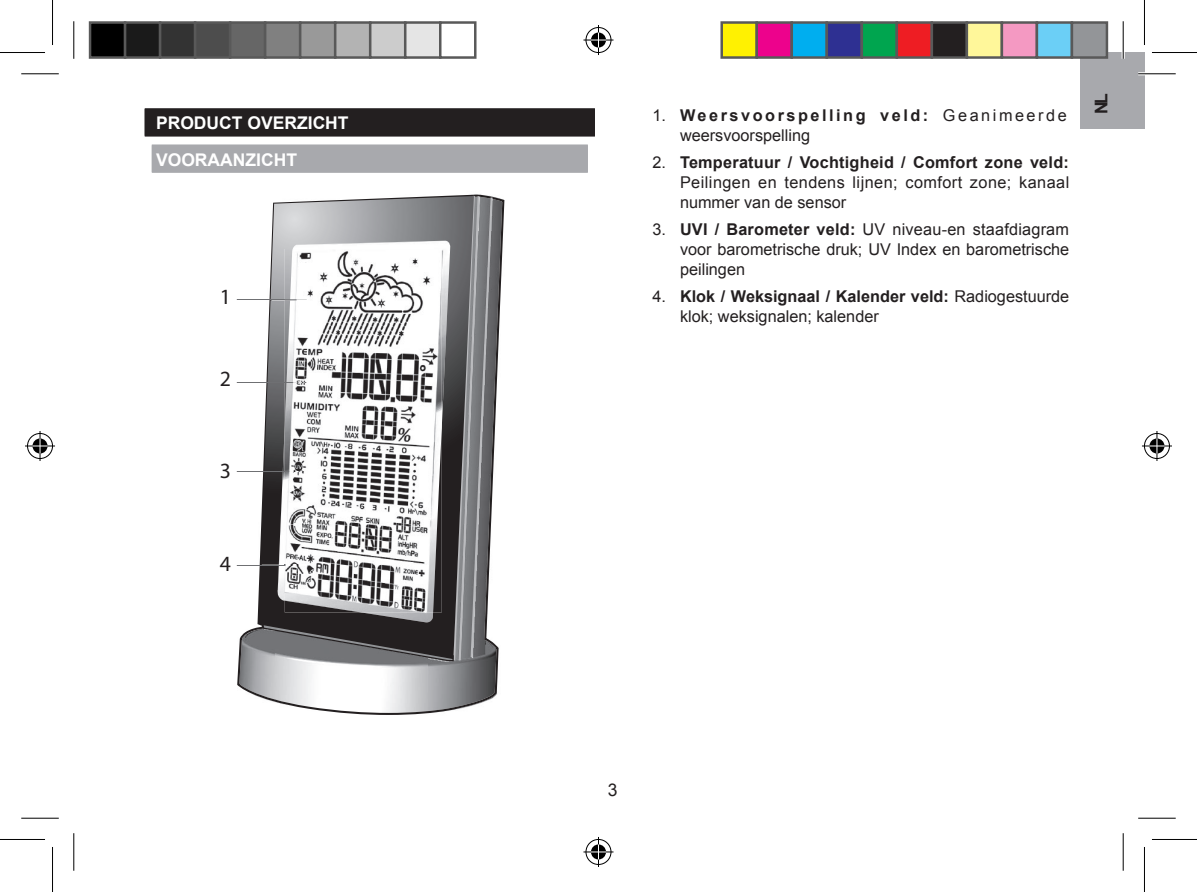
<style>
.page{position:relative;width:1197px;height:892px;background:#fff}
.page>*{position:absolute;margin:0;border:0;box-sizing:border-box;transform-origin:0 0}
.t1{font:21.75px "Arial";color:#231f20}
.t2{font:700 17.5px/36.2px "Arial";color:#fff}
.t3{font:700 17.5px "Arial";color:#231f20}
.t4{font:17.5px "Arial";color:#231f20}
.t5{font:16.25px/20px "Arial";color:#231f20}
.s1{font-weight:700}
</style>
<div class="page">
<div style="left:1080px;top:52px;width:64px;height:77px;background:#a8a9ad"></div>
<div style="left:145px;top:109px;width:450px;height:28px;background:#7f7c7d"></div>
<div style="left:145px;top:108px;width:450px;height:28px;background:#231f20"></div>
<div style="left:152px;top:145px;width:436px;height:28px;background:#b5b6b9"></div>
<div style="left:152px;top:144px;width:436px;height:28px;background:#a8a9ad"></div>
<svg style="left:237px;top:195px;width:267px;height:520px"></svg>
<hr style="left:237px;top:299px;width:69px;height:1px;background:#6f7073">
<hr style="left:237px;top:382px;width:69px;height:1px;background:#6f7073">
<hr style="left:237px;top:471px;width:69px;height:1px;background:#6f7073">
<hr style="left:237px;top:564px;width:69px;height:1px;background:#6f7073">
<svg style="left:262px;top:196px;width:230px;height:465px"></svg>
<div style="left:299px;top:263px;width:17px;height:9px;background:#fff"></div>
<hr style="left:1138px;top:72px;width:37px;height:3px;background:#fff">
<hr style="left:1121px;top:21px;width:3px;height:38px;background:#fff">
<hr style="left:21px;top:73px;width:38px;height:1px;background:#000">
<hr style="left:1138px;top:73px;width:37px;height:1px;background:#000">
<hr style="left:21px;top:817px;width:38px;height:1px;background:#000">
<hr style="left:1138px;top:817px;width:37px;height:1px;background:#000">
<hr style="left:73px;top:21px;width:1px;height:38px;background:#000">
<hr style="left:73px;top:833px;width:1px;height:37px;background:#000">
<hr style="left:1122px;top:21px;width:1px;height:38px;background:#000">
<hr style="left:1122px;top:833px;width:1px;height:37px;background:#000">
<hr style="left:0;top:52px;width:45px;height:1px;background:#000">
<hr style="left:1151px;top:52px;width:45px;height:1px;background:#000">
<hr style="left:0;top:839px;width:45px;height:1px;background:#000">
<hr style="left:1151px;top:839px;width:45px;height:1px;background:#000">
<hr style="left:52px;top:0;width:1px;height:45px;background:#000">
<hr style="left:52px;top:847px;width:1px;height:45px;background:#000">
<hr style="left:1143px;top:0;width:1px;height:45px;background:#000">
<hr style="left:1143px;top:847px;width:1px;height:45px;background:#000">
<div style="left:584px;top:26px;width:28px;height:28px;border:3px solid #fff;border-radius:50%"></div>
<svg style="left:583px;top:38px;width:30px;height:4px"></svg>
<hr style="left:597px;top:25px;width:3px;height:30px;background:#fff">
<div style="left:589px;top:31px;width:18px;height:18px;border:3px solid #fff;border-radius:50%"></div>
<div style="left:585px;top:27px;width:26px;height:26px;border:1px solid #000;border-radius:50%"></div>
<hr style="left:583px;top:40px;width:30px;height:1px;background:#000">
<hr style="left:598px;top:25px;width:1px;height:30px;background:#000">
<svg style="left:591px;top:33px;width:15px;height:15px"></svg>
<div style="left:584px;top:838px;width:28px;height:28px;border:3px solid #fff;border-radius:50%"></div>
<hr style="left:583px;top:850px;width:30px;height:3px;background:#fff">
<hr style="left:597px;top:837px;width:3px;height:30px;background:#fff">
<div style="left:589px;top:843px;width:18px;height:18px;border:3px solid #fff;border-radius:50%"></div>
<div style="left:585px;top:839px;width:26px;height:25px;border:1px solid #000;border-radius:50%"></div>
<hr style="left:583px;top:851px;width:30px;height:1px;background:#000">
<hr style="left:598px;top:837px;width:1px;height:30px;background:#000">
<svg style="left:591px;top:844px;width:15px;height:15px"></svg>
<div style="left:26px;top:432px;width:28px;height:28px;border:3px solid #fff;border-radius:50%"></div>
<hr style="left:25px;top:444px;width:30px;height:3px;background:#fff">
<svg style="left:38px;top:431px;width:4px;height:30px"></svg>
<div style="left:31px;top:437px;width:18px;height:18px;border:3px solid #fff;border-radius:50%"></div>
<div style="left:27px;top:433px;width:26px;height:26px;border:1px solid #000;border-radius:50%"></div>
<hr style="left:25px;top:445px;width:30px;height:1px;background:#000">
<hr style="left:40px;top:431px;width:1px;height:30px;background:#000">
<svg style="left:33px;top:438px;width:15px;height:15px"></svg>
<div style="left:1142px;top:432px;width:28px;height:28px;border:3px solid #fff;border-radius:50%"></div>
<hr style="left:1141px;top:444px;width:30px;height:3px;background:#fff">
<hr style="left:1155px;top:431px;width:3px;height:30px;background:#fff">
<div style="left:1147px;top:437px;width:18px;height:18px;border:3px solid #fff;border-radius:50%"></div>
<div style="left:1144px;top:433px;width:25px;height:26px;border:1px solid #000;border-radius:50%"></div>
<hr style="left:1141px;top:445px;width:30px;height:1px;background:#000">
<hr style="left:1156px;top:431px;width:1px;height:30px;background:#000">
<svg style="left:1149px;top:438px;width:15px;height:15px"></svg>
<div style="left:90px;top:23px;width:35px;height:35px;background:#000"></div>
<div style="left:89px;top:21px;width:37px;height:38px;border:2px solid #595959"></div>
<div style="left:125px;top:23px;width:35px;height:35px;background:#1a1a1a"></div>
<div style="left:124px;top:21px;width:37px;height:38px;border:2px solid #595959"></div>
<div style="left:160px;top:23px;width:35px;height:35px;background:#333"></div>
<div style="left:159px;top:21px;width:37px;height:38px;border:2px solid #595959"></div>
<div style="left:195px;top:23px;width:35px;height:35px;background:#4d4d4d"></div>
<div style="left:194px;top:21px;width:37px;height:38px;border:2px solid #595959"></div>
<div style="left:230px;top:23px;width:35px;height:35px;background:#666"></div>
<div style="left:229px;top:21px;width:37px;height:38px;border:2px solid #595959"></div>
<div style="left:265px;top:23px;width:35px;height:35px;background:#808080"></div>
<div style="left:264px;top:21px;width:37px;height:38px;border:2px solid #595959"></div>
<div style="left:300px;top:23px;width:35px;height:35px;background:#999"></div>
<div style="left:299px;top:21px;width:37px;height:38px;border:2px solid #595959"></div>
<div style="left:335px;top:23px;width:35px;height:35px;background:#b3b3b3"></div>
<div style="left:334px;top:21px;width:37px;height:38px;border:2px solid #595959"></div>
<div style="left:370px;top:23px;width:35px;height:35px;background:#ccc"></div>
<div style="left:369px;top:21px;width:37px;height:38px;border:2px solid #595959"></div>
<div style="left:405px;top:23px;width:35px;height:35px;background:#e5e5e5"></div>
<div style="left:404px;top:21px;width:37px;height:38px;border:2px solid #595959"></div>
<div style="left:439px;top:21px;width:37px;height:38px;border:2px solid #595959"></div>
<div style="left:721px;top:23px;width:35px;height:35px;background:#fff101"></div>
<div style="left:720px;top:21px;width:38px;height:38px;border:2px solid #595959"></div>
<div style="left:756px;top:23px;width:35px;height:35px;background:#ed028c"></div>
<div style="left:755px;top:21px;width:38px;height:38px;border:2px solid #595959"></div>
<div style="left:791px;top:23px;width:35px;height:35px;background:#00aeef"></div>
<div style="left:790px;top:21px;width:38px;height:38px;border:2px solid #595959"></div>
<div style="left:826px;top:23px;width:35px;height:35px;background:#2e3092"></div>
<div style="left:825px;top:21px;width:38px;height:38px;border:2px solid #595959"></div>
<div style="left:861px;top:23px;width:35px;height:35px;background:#00a54f"></div>
<div style="left:860px;top:21px;width:38px;height:38px;border:2px solid #595959"></div>
<div style="left:896px;top:23px;width:35px;height:35px;background:#ee1d23"></div>
<div style="left:895px;top:21px;width:38px;height:38px;border:2px solid #595959"></div>
<div style="left:931px;top:23px;width:35px;height:35px;background:#231f20"></div>
<div style="left:930px;top:21px;width:38px;height:38px;border:2px solid #595959"></div>
<div style="left:966px;top:23px;width:35px;height:35px;background:#fff79a"></div>
<div style="left:965px;top:21px;width:38px;height:38px;border:2px solid #595959"></div>
<div style="left:1001px;top:23px;width:35px;height:35px;background:#f499c2"></div>
<div style="left:1000px;top:21px;width:38px;height:38px;border:2px solid #595959"></div>
<div style="left:1036px;top:23px;width:35px;height:35px;background:#6bcff6"></div>
<div style="left:1035px;top:21px;width:38px;height:38px;border:2px solid #595959"></div>
<div style="left:1071px;top:23px;width:35px;height:35px;background:#939598"></div>
<div style="left:1070px;top:21px;width:38px;height:38px;border:2px solid #595959"></div>
<p class="t2" style="left:156px;top:105px;width:194px">PRODUCT OVERZICHT<br>VOORAANZICHT</p>
<h1 class="t1" style="left:220px;top:286px;width:13px">1</h1>
<h1 class="t1" style="left:220px;top:367px;width:13px">2</h1>
<h1 class="t1" style="left:220px;top:460px;width:13px">3</h1>
<h1 class="t1" style="left:220px;top:553px;width:13px">4</h1>
<p class="t5" style="left:680px;top:105px;width:388px;text-indent:-28px">1. <span class="s1">Weersvoorspelling veld:</span> Geanimeerde weersvoorspelling</p>
<p class="t5" style="left:680px;top:152px;width:391px;text-align:justify;text-indent:-28px">2. <span class="s1">Temperatuur / Vochtigheid / Comfort zone veld:<br></span>Peilingen en tendens lijnen; comfort zone; kanaal nummer van de sensor</p>
<p class="t5" style="left:680px;top:219px;width:391px;text-align:justify;text-indent:-28px">3. <span class="s1">UVI / Barometer veld:</span> UV niveau-en staafdiagram voor barometrische druk; UV Index en barometrische peilingen</p>
<p class="t5" style="left:680px;top:287px;width:391px;text-indent:-28px">4. <span class="s1">Klok / Weksignaal / Kalender veld:</span> Radiogestuurde klok; weksignalen; kalender</p>
<p class="t3" style="left:1091px;top:114px;width:23px;rotate:-90deg">NL</p>
<p class="t4" style="left:608px;top:779px;width:11px">3</p>
</div>
